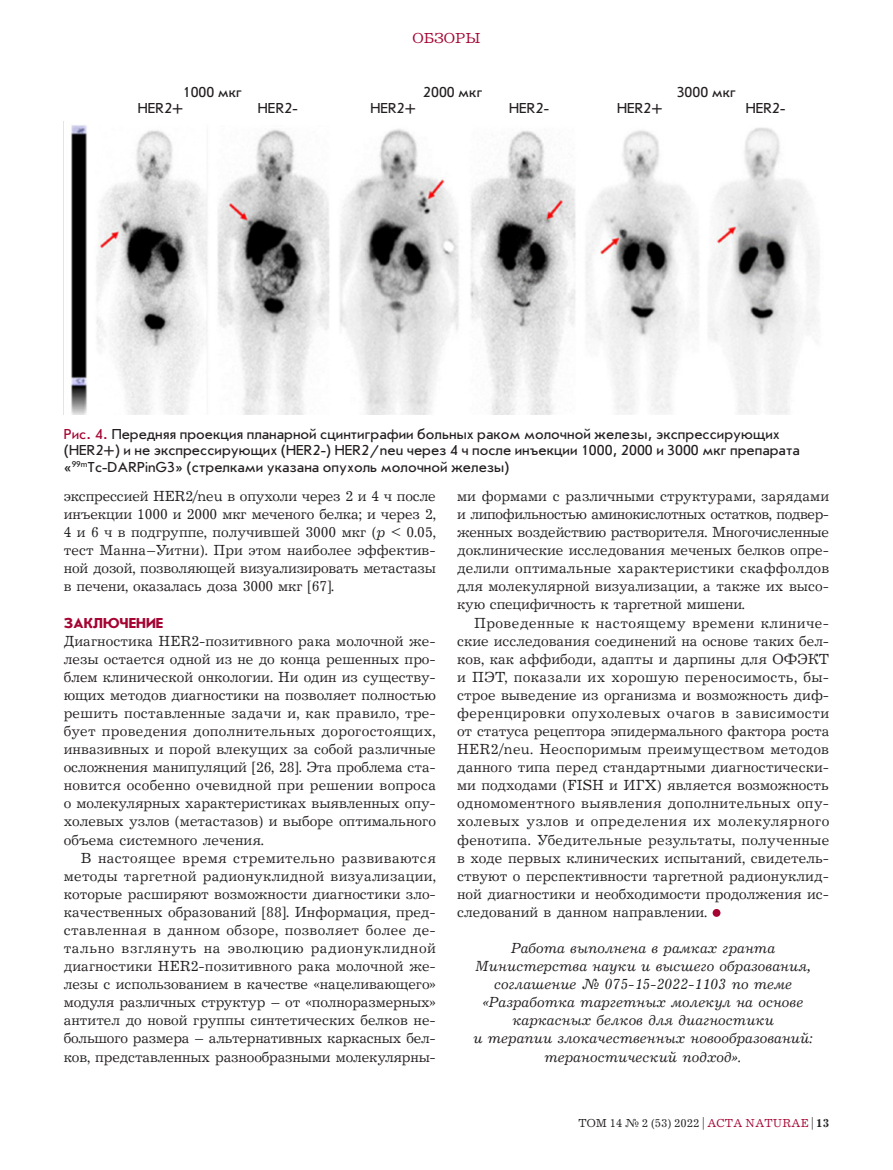
<style>
.page{position:relative;width:893px;height:1170px;background:#fff}
.page>*{position:absolute;margin:0;border:0;box-sizing:border-box;transform-origin:0 0}
.Текст{font:15px/18px "Journal";letter-spacing:-.01em;color:#231f20;text-align:justify}
.Текст_без_Отступа{font:15px/18px "Journal";color:#231f20;text-align:justify}
.Подпись_Фото{font:15px/16.5px "Journal Sans C";color:#231f20}
.Текст_Конец{font:italic 15px/18px "Journal";color:#231f20;text-align:center}
.subhead1{font:700 15px "Journal Sans C";color:#a50432}
.t1{font:15px "Journal C";color:#a50432}
.t2{font:12px "Journal C";color:#231f20}
.s1{color:#a50432}
.s2{font-style:italic}
.s3{font-weight:700}
</style>
<div class="page">
<div style="left:713px;top:908px;width:7px;height:8px;background:#a50432;border-radius:50%"></div>
<img style="left:71px;top:125px;width:748px;height:290px">
<p class="t1" style="left:412px;top:31px;width:70px">ОБЗОРЫ</p>
<p class="Подпись_Фото" style="left:183px;top:84px;width:61px">1000 мкг</p>
<p class="Подпись_Фото" style="left:423px;top:84px;width:61px">2000 мкг</p>
<p class="Подпись_Фото" style="left:677px;top:84px;width:61px">3000 мкг</p>
<p class="Подпись_Фото" style="left:138px;top:100px;width:47px">HER2+</p>
<p class="Подпись_Фото" style="left:258px;top:100px;width:41px">HER2-</p>
<p class="Подпись_Фото" style="left:370px;top:100px;width:47px">HER2+</p>
<p class="Подпись_Фото" style="left:509px;top:100px;width:41px">HER2-</p>
<p class="Подпись_Фото" style="left:617px;top:100px;width:47px">HER2+</p>
<p class="Подпись_Фото" style="left:746px;top:100px;width:41px">HER2-</p>
<p class="Подпись_Фото" style="left:64px;top:426px;width:738px"><span class="s1">Рис. 4.</span> Передняя проекция планарной сцинтиграфии больных раком молочной железы, экспрессирующих (HER2+) и не экспрессирующих (HER2-) HER2/neu через 4 ч после инъекции 1000, 2000 и 3000 мкг препарата «<sup>99m</sup>Tc-DARPinG3» (стрелками указана опухоль молочной железы)</p>
<p class="Текст" style="left:64px;top:487px;width:374px">экспрессией HER2/neu в опухоли через 2 и 4 ч после инъекции 1000 и 2000 мкг меченого белка; и через 2, 4 и 6 ч в подгруппе, получившей 3000 мкг (<span class="s2">p</span> &lt; 0.05, тест Манна–Уитни). При этом наиболее эффектив&shy;ной дозой, позволяющей визуализировать метастазы в печени, оказалась доза 3000 мкг [67]<span class="s2">.</span></p>
<p class="subhead1" style="left:64px;top:614px;width:101px">ЗАКЛЮЧЕНИЕ</p>
<p class="Текст_без_Отступа" style="left:64px;top:632px;width:374px">Диагностика HER2-позитивного рака молочной же&shy;лезы остается одной из не до конца решенных про&shy;блем клинической онкологии. Ни один из существу&shy;ющих методов диагностики на позволяет полностью решить поставленные задачи и, как правило, тре&shy;бует проведения дополнительных дорогостоящих, инвазивных и порой влекущих за собой различные осложнения манипуляций [26, 28]. Эта проблема ста&shy;новится особенно очевидной при решении вопроса о молекулярных характеристиках выявленных опу&shy;холевых узлов (метастазов) и выборе оптимального объема системного лечения.</p>
<p class="Текст" style="left:64px;top:849px;width:374px;text-indent:17px">В настоящее время стремительно развиваются методы таргетной радионуклидной визуализации, которые расширяют возможности диагностики зло&shy;качественных образований [88]. Информация, пред&shy;ставленная в данном обзоре, позволяет более де&shy;тально взглянуть на эволюцию радионуклидной диагностики HER2-позитивного рака молочной же&shy;лезы с использованием в качестве «нацеливающего» модуля различных структур – от «полноразмерных» антител до новой группы синтетических белков не&shy;большого размера – альтернативных каркасных бел&shy;ков, представленных разнообразными молекулярны-</p>
<p class="Текст" style="left:457px;top:487px;width:374px">ми формами с различными структурами, зарядами и липофильностью аминокислотных остатков, подвер&shy;женных воздействию растворителя. Многочисленные доклинические исследования меченых белков опре&shy;делили оптимальные характеристики скаффолдов для молекулярной визуализации, а также их высо&shy;кую специфичность к таргетной мишени.</p>
<p class="Текст" style="left:457px;top:614px;width:374px;text-indent:17px">Проведенные к настоящему времени клиниче&shy;ские исследования соединений на основе таких бел&shy;ков, как аффибоди, адапты и дарпины для ОФЭКТ и ПЭТ, показали их хорошую переносимость, бы&shy;строе выведение из организма и возможность диф&shy;ференцировки опухолевых очагов в зависимости от статуса рецептора эпидермального фактора роста HER2/neu. Неоспоримым преимуществом методов данного типа перед стандартными диагностически&shy;ми подходами (FISH и ИГХ) является возможность одномоментного выявления дополнительных опу&shy;холевых узлов и определения их молекулярного фенотипа. Убедительные результаты, полученные в ходе первых клинических испытаний, свидетель&shy;ствуют о перспективности таргетной радионуклид&shy;ной диагностики и необходимости продолжения ис&shy;следований в данном направлении.</p>
<p class="Текст_Конец" style="left:473px;top:939px;width:341px">Работа выполнена в рамках гранта Министерства науки и высшего образования, соглашение № 075-15-2022-1103 по теме «Разработка таргетных молекул на основе каркасных белков для диагностики<br>и терапии злокачественных новообразований: тераностический подход».</p>
<p class="t2" style="left:578px;top:1116px;width:252px">ТОМ 14 № 2 (53) 2022 | <span class="s1">ACTA NATURAE</span> | <span class="s3">13</span></p>
</div>
